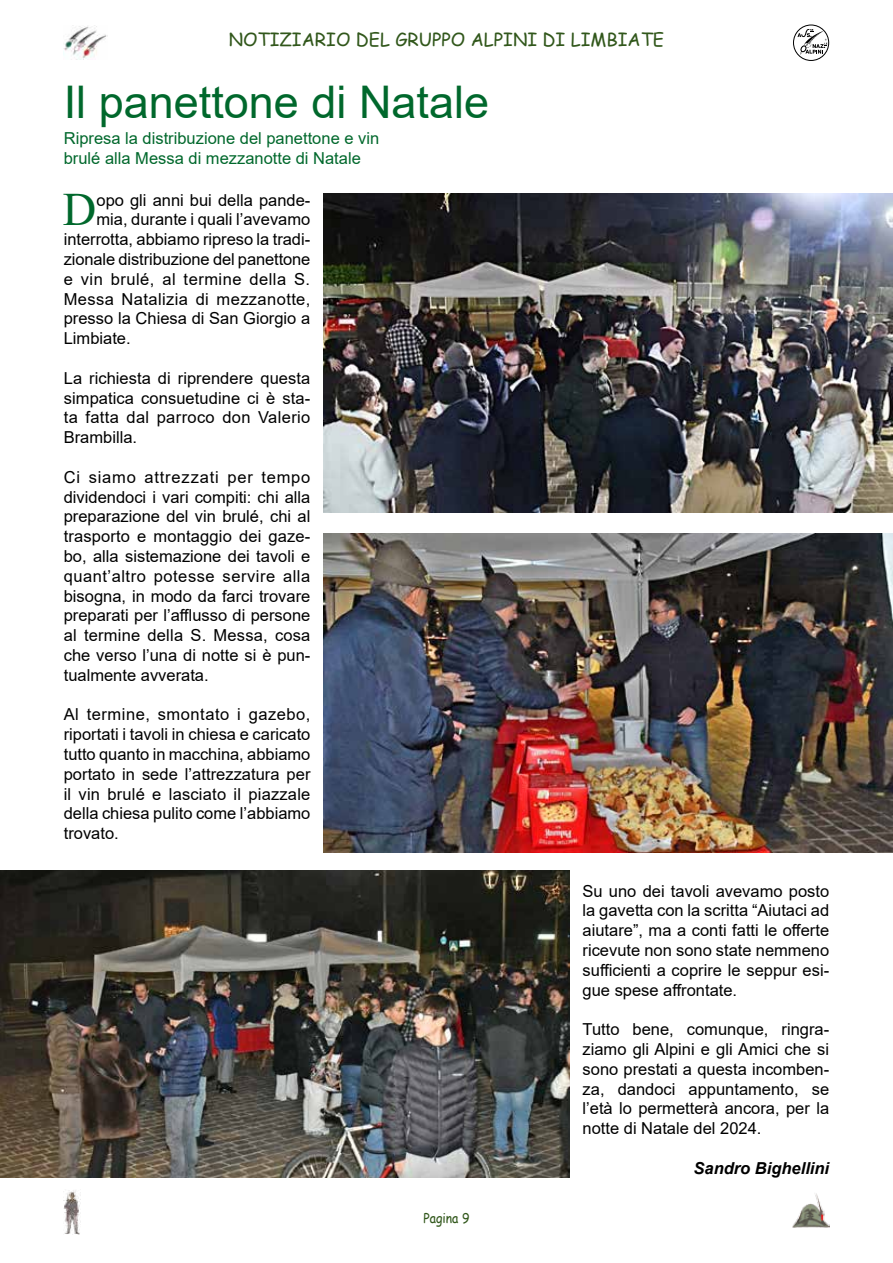
<style>
.page{position:relative;width:893px;height:1263px;background:#fff}
.page>*{position:absolute;margin:0;border:0;box-sizing:border-box;transform-origin:0 0}
.t1{font:46.35px "Times New Roman";color:#00682c}
.t2{font:45px "Arial";color:#00682c}
.t3{font:18px "Comic Sans MS";color:#31571b}
.t4{font:16.5px/19.8px "Arial";color:#000;text-align:justify}
.t5{font:16.5px/19.8px "Arial";color:#00682c}
.t6{font:16.5px "Arial";letter-spacing:.025em;color:#000}
.t7{font:16.5px "Arial";letter-spacing:.03em;color:#000}
.t8{font:italic 700 16.5px "Arial";color:#000}
.t9{font:13.5px "Comic Sans MS";color:#31571b;scale:.9 1}
</style>
<div class="page">
<img style="left:64px;top:1190px;width:17px;height:44px">
<img style="left:792px;top:1193px;width:37px;height:35px">
<img style="left:64px;top:26px;width:43px;height:34px">
<div style="left:793px;top:25px;width:36px;height:36px;border:1px solid #000;border-radius:50%"></div>
<svg style="left:797px;top:29px;width:30px;height:26px"></svg>
<img style="left:323px;top:193px;width:570px;height:319px">
<img style="left:0;top:870px;width:570px;height:308px">
<img style="left:324px;top:533px;width:569px;height:319px">
<p class="t3" style="left:229px;top:26px;width:437px">NOTIZIARIO DEL GRUPPO ALPINI DI LIMBIATE</p>
<h2 class="t2" style="left:64px;top:71px;width:427px">Il panettone di Natale</h2>
<p class="t5" style="left:64px;top:128px;width:317px">Ripresa la distribuzione del panettone e vin brulé alla Messa di mezzanotte di Natale</p>
<h1 class="t1" style="left:63px;top:177px;width:35px">D</h1>
<p class="t4" style="left:96px;top:190px;width:215px">opo gli anni bui della pande-</p>
<p class="t4" style="left:96px;top:209px;width:215px">mia, durante i quali l’avevamo</p>
<p class="t4" style="left:64px;top:229px;width:248px">interrotta, abbiamo ripreso la tradi-</p>
<p class="t4" style="left:64px;top:249px;width:248px">zionale distribuzione del panettone</p>
<p class="t7" style="left:64px;top:268px;width:248px">e vin brulé, al termine della S.</p>
<p class="t6" style="left:64px;top:287px;width:248px">Messa Natalizia di mezzanotte,</p>
<p class="t4" style="left:64px;top:308px;width:248px">presso la Chiesa di San Giorgio a</p>
<p class="t4" style="left:64px;top:328px;width:68px">Limbiate.</p>
<p class="t4" style="left:64px;top:368px;width:248px">La richiesta di riprendere questa simpatica consuetudine ci è sta&shy;ta fatta dal parroco don Valerio Brambilla.</p>
<p class="t4" style="left:64px;top:467px;width:248px">Ci siamo attrezzati per tempo dividendoci i vari compiti: chi alla preparazione del vin brulé, chi al trasporto e montaggio dei gaze&shy;bo, alla sistemazione dei tavoli e quant’altro potesse servire alla bisogna, in modo da farci trovare preparati per l’afflusso di persone al termine della S. Messa, cosa che verso l’una di notte si è pun&shy;tualmente avverata.</p>
<p class="t4" style="left:64px;top:704px;width:248px">Al termine, smontato i gazebo, riportati i tavoli in chiesa e caricato tutto quanto in macchina, abbiamo portato in sede l’attrezzatura per il vin brulé e lasciato il piazzale della chiesa pulito come l’abbiamo trovato.</p>
<p class="t9" style="left:423px;top:1208px;width:53px">Pagina 9</p>
<p class="t4" style="left:583px;top:881px;width:248px">Su uno dei tavoli avevamo posto la gavetta con la scritta “Aiutaci ad aiutare”, ma a conti fatti le offerte ricevute non sono state nemmeno sufficienti a coprire le seppur esi&shy;gue spese affrontate.</p>
<p class="t4" style="left:583px;top:1019px;width:248px">Tutto bene, comunque, ringra&shy;ziamo gli Alpini e gli Amici che si sono prestati a questa incomben&shy;za, dandoci appuntamento, se l’età lo permetterà ancora, per la notte di Natale del 2024.</p>
<p class="t8" style="left:693px;top:1157px;width:137px">Sandro Bighellini</p>
</div>
